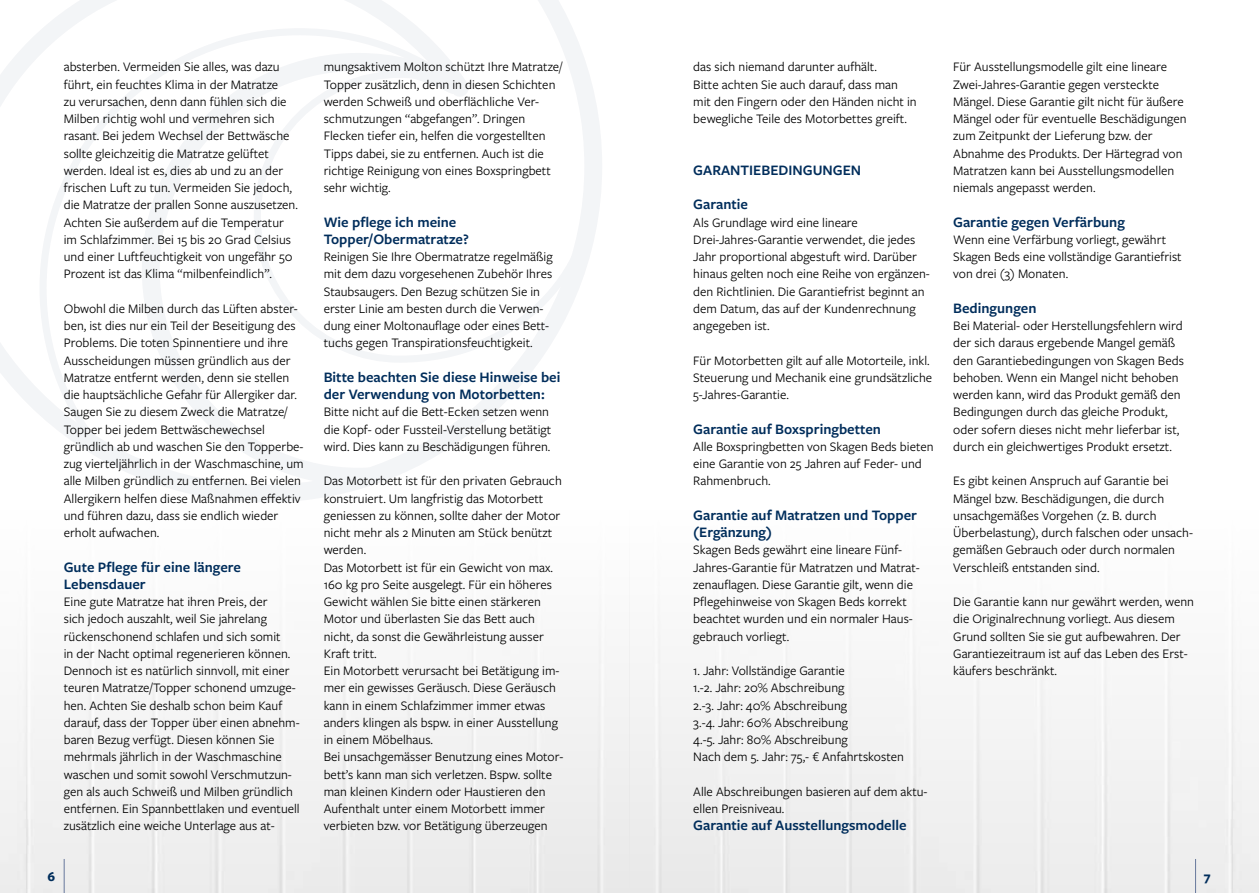
<style>
.page{position:relative;width:1259px;height:893px;background:#fff}
.page>*{position:absolute;margin:0;border:0;box-sizing:border-box;transform-origin:0 0}
.t1{font:600 15px/17.2px "Freight Sans Pro";color:#002d5b}
.t2{font:13.5px/17.2px "Freight Sans Pro";color:#000}
.t3{font:700 13.5px "Freight Sans Pro";color:#002d5b}
</style>
<div class="page">
<svg style="left:0;top:0;width:602px;height:502px"></svg>
<svg style="left:478px;top:67px;width:121px;height:299px"></svg>
<svg style="left:0;top:0;width:485px;height:291px"></svg>
<svg style="left:36px;top:25px;width:429px;height:433px"></svg>
<svg style="left:133px;top:44px;width:345px;height:451px"></svg>
<div style="left:0;top:602px;width:1259px;height:291px;background:#f3f3f3"></div>
<hr style="left:64px;top:859px;width:1px;height:34px;background:#67789c">
<hr style="left:1195px;top:859px;width:1px;height:34px;background:#67789c">
<p class="t2" style="left:64px;top:58px;width:236px">absterben. Vermeiden Sie alles, was dazu führt, ein feuchtes Klima in der Matratze<br>zu verursachen, denn dann fühlen sich die Milben richtig wohl und vermehren sich rasant. Bei jedem Wechsel der Bettwäsche sollte gleichzeitig die Matratze gelüftet werden. Ideal ist es, dies ab und zu an der frischen Luft zu tun. Vermeiden Sie jedoch, die Matratze der prallen Sonne auszusetzen.<br>Achten Sie außerdem auf die Temperatur im Schlafzimmer. Bei 15 bis 20 Grad Celsius und einer Luftfeuchtigkeit von ungefähr 50<br>Prozent ist das Klima “milbenfeindlich”.</p>
<p class="t2" style="left:64px;top:299px;width:241px">Obwohl die Milben durch das Lüften abster&shy;ben, ist dies nur ein Teil der Beseitigung des Problems. Die toten Spinnentiere und ihre Ausscheidungen müssen gründlich aus der Matratze entfernt werden, denn sie stellen die hauptsächliche Gefahr für Allergiker dar.<br>Saugen Sie zu diesem Zweck die Matratze/ Topper bei jedem Bettwäschewechsel gründlich ab und waschen Sie den Topperbe&shy;zug vierteljährlich in der Waschmaschine, um alle Milben gründlich zu entfernen. Bei vielen Allergikern helfen diese Maßnahmen effektiv und führen dazu, dass sie endlich wieder erholt aufwachen.</p>
<p class="t1" style="left:64px;top:557px;width:179px">Gute Pflege für eine längere<br>Lebensdauer</p>
<p class="t2" style="left:64px;top:592px;width:237px">Eine gute Matratze hat ihren Preis, der<br>sich jedoch auszahlt, weil Sie jahrelang rückenschonend schlafen und sich somit<br>in der Nacht optimal regenerieren können.<br>Dennoch ist es natürlich sinnvoll, mit einer teuren Matratze/Topper schonend umzuge&shy;hen. Achten Sie deshalb schon beim Kauf darauf, dass der Topper über einen abnehm&shy;baren Bezug verfügt. Diesen können Sie mehrmals jährlich in der Waschmaschine waschen und somit sowohl Verschmutzun&shy;gen als auch Schweiß und Milben gründlich entfernen. Ein Spannbettlaken und eventuell zusätzlich eine weiche Unterlage aus at-</p>
<p class="t2" style="left:324px;top:58px;width:240px">mungsaktivem Molton schützt Ihre Matratze/ Topper zusätzlich, denn in diesen Schichten werden Schweiß und oberflächliche Ver&shy;schmutzungen “abgefangen”. Dringen Flecken tiefer ein, helfen die vorgestellten Tipps dabei, sie zu entfernen. Auch ist die richtige Reinigung von eines Boxspringbett sehr wichtig.</p>
<p class="t1" style="left:324px;top:212px;width:147px">Wie pflege ich meine<br>Topper/Obermatratze?</p>
<p class="t2" style="left:324px;top:247px;width:230px">Reinigen Sie Ihre Obermatratze regelmäßig mit dem dazu vorgesehenen Zubehör Ihres Staubsaugers. Den Bezug schützen Sie in erster Linie am besten durch die Verwen&shy;dung einer Moltonauflage oder eines Bett&shy;tuchs gegen Transpirationsfeuchtigkeit.</p>
<p class="t1" style="left:324px;top:368px;width:238px">Bitte beachten Sie diese Hinweise bei der Verwendung von Motorbetten:</p>
<p class="t2" style="left:324px;top:403px;width:229px">Bitte nicht auf die Bett-Ecken setzen wenn die Kopf- oder Fussteil-Verstellung betätigt wird. Dies kann zu Beschädigungen führen.</p>
<p class="t2" style="left:324px;top:472px;width:241px">Das Motorbett ist für den privaten Gebrauch konstruiert. Um langfristig das Motorbett geniessen zu können, sollte daher der Motor nicht mehr als 2 Minuten am Stück benützt werden.<br>Das Motorbett ist für ein Gewicht von max.<br>160 kg pro Seite ausgelegt. Für ein höheres Gewicht wählen Sie bitte einen stärkeren Motor und überlasten Sie das Bett auch nicht, da sonst die Gewährleistung ausser Kraft tritt.<br>Ein Motorbett verursacht bei Betätigung im&shy;mer ein gewisses Geräusch. Diese Geräusch kann in einem Schlafzimmer immer etwas anders klingen als bspw. in einer Ausstellung in einem Möbelhaus.<br>Bei unsachgemässer Benutzung eines Motor&shy;bett’s kann man sich verletzen. Bspw. sollte man kleinen Kindern oder Haustieren den Aufenthalt unter einem Motorbett immer verbieten bzw. vor Betätigung überzeugen</p>
<p class="t2" style="left:693px;top:58px;width:225px">das sich niemand darunter aufhält.<br>Bitte achten Sie auch darauf, dass man mit den Fingern oder den Händen nicht in bewegliche Teile des Motorbettes greift.</p>
<p class="t1" style="left:693px;top:161px;width:169px">GARANTIEBEDINGUNGEN</p>
<p class="t1" style="left:693px;top:195px;width:56px">Garantie</p>
<p class="t2" style="left:693px;top:213px;width:238px">Als Grundlage wird eine lineare Drei-Jahres-Garantie verwendet, die jedes Jahr proportional abgestuft wird. Darüber hinaus gelten noch eine Reihe von ergänzen&shy;den Richtlinien. Die Garantiefrist beginnt an dem Datum, das auf der Kundenrechnung angegeben ist.</p>
<p class="t2" style="left:693px;top:351px;width:240px">Für Motorbetten gilt auf alle Motorteile, inkl.<br>Steuerung und Mechanik eine grundsätzliche<br>5-Jahres-Garantie.</p>
<p class="t1" style="left:693px;top:419px;width:189px">Garantie auf Boxspringbetten</p>
<p class="t2" style="left:693px;top:437px;width:242px">Alle Boxspringbetten von Skagen Beds bieten eine Garantie von 25 Jahren auf Feder- und<br>Rahmenbruch.</p>
<p class="t1" style="left:693px;top:506px;width:225px">Garantie auf Matratzen und Topper (Ergänzung)</p>
<p class="t2" style="left:693px;top:541px;width:228px">Skagen Beds gewährt eine lineare Fünf-Jahres-Garantie für Matratzen und Matrat&shy;zenauflagen. Diese Garantie gilt, wenn die Pflegehinweise von Skagen Beds korrekt beachtet wurden und ein normaler Haus&shy;gebrauch vorliegt.</p>
<p class="t2" style="left:693px;top:661px;width:212px">1. Jahr: Vollständige Garantie<br>1.-2. Jahr: 20% Abschreibung<br>2.-3. Jahr: 40% Abschreibung<br>3.-4. Jahr: 60% Abschreibung<br>4.-5. Jahr: 80% Abschreibung<br>Nach dem 5. Jahr: 75,- € Anfahrtskosten</p>
<p class="t2" style="left:693px;top:782px;width:236px">Alle Abschreibungen basieren auf dem aktu&shy;ellen Preisniveau.</p>
<p class="t1" style="left:693px;top:816px;width:215px">Garantie auf Ausstellungsmodelle</p>
<p class="t2" style="left:953px;top:58px;width:235px">Für Ausstellungsmodelle gilt eine lineare Zwei-Jahres-Garantie gegen versteckte Mängel. Diese Garantie gilt nicht für äußere Mängel oder für eventuelle Beschädigungen zum Zeitpunkt der Lieferung bzw. der Abnahme des Produkts. Der Härtegrad von Matratzen kann bei Ausstellungsmodellen niemals angepasst werden.</p>
<p class="t1" style="left:953px;top:212px;width:173px">Garantie gegen Verfärbung</p>
<p class="t2" style="left:953px;top:230px;width:230px">Wenn eine Verfärbung vorliegt, gewährt<br>Skagen Beds eine vollständige Garantiefrist von drei (3) Monaten.</p>
<p class="t1" style="left:953px;top:299px;width:85px">Bedingungen</p>
<p class="t2" style="left:953px;top:316px;width:232px">Bei Material- oder Herstellungsfehlern wird der sich daraus ergebende Mangel gemäß den Garantiebedingungen von Skagen Beds behoben. Wenn ein Mangel nicht behoben werden kann, wird das Produkt gemäß den Bedingungen durch das gleiche Produkt, oder sofern dieses nicht mehr lieferbar ist, durch ein gleichwertiges Produkt ersetzt.</p>
<p class="t2" style="left:953px;top:472px;width:241px">Es gibt keinen Anspruch auf Garantie bei Mängel bzw. Beschädigungen, die durch unsachgemäßes Vorgehen (z. B. durch Überbelastung), durch falschen oder unsach&shy;gemäßen Gebrauch oder durch normalen Verschleiß entstanden sind.</p>
<p class="t2" style="left:953px;top:592px;width:242px">Die Garantie kann nur gewährt werden, wenn die Originalrechnung vorliegt. Aus diesem Grund sollten Sie sie gut aufbewahren. Der Garantiezeitraum ist auf das Leben des Erst&shy;käufers beschränkt.</p>
<p class="t3" style="left:48px;top:867px;width:9px">6</p>
<p class="t3" style="left:1203px;top:867px;width:8px">7</p>
</div>
